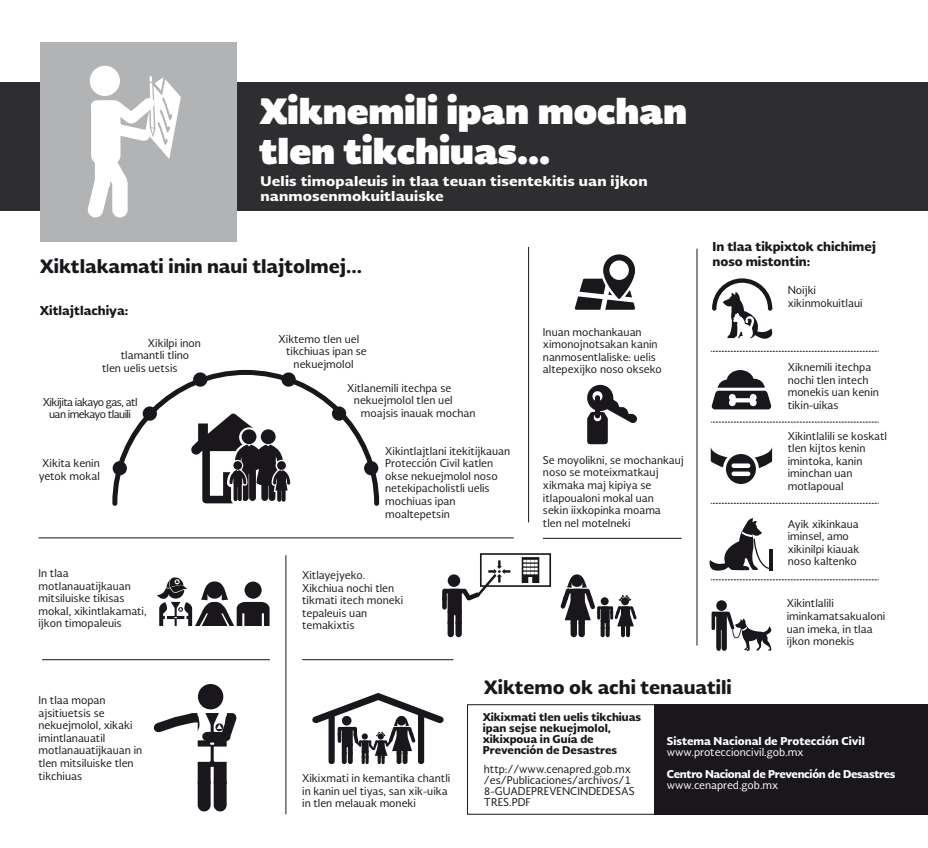
<style>
.page{position:relative;width:928px;height:848px;background:#fff}
.page>*{position:absolute;margin:0;border:0;box-sizing:border-box;transform-origin:0 0}
.t1{font:900 34px/40px "Soberana Sans";color:#fff}
.t2{font:900 18px "Soberana Sans";color:#1a171c}
.t3{font:900 13px/15px "Soberana Sans";letter-spacing:.01em;color:#fff;scale:1.08 1}
.t4{font:900 12px/14.4px "Soberana Sans";color:#1a171c}
.t5{font:10.5px/12.6px "Soberana Sans";color:#1a171c}
.t6{font:900 10.5px/11px "Soberana Sans";color:#1a171c}
.t7{font:10.5px "Soberana Sans";color:#fff}
.t8{font:10.5px/12.6px "Soberana Sans";letter-spacing:-.05em;color:#1a171c;text-align:center}
.t9{font:900 10.5px "Soberana Sans";letter-spacing:-.03em;color:#fff}
.t10{font:900 10.5px "Soberana Sans";color:#fff}
</style>
<div class="page">
<div style="left:0;top:82px;width:928px;height:129px;background:#2e2d30"></div>
<div style="left:40px;top:42px;width:197px;height:200px;background:#b1b3b4"></div>
<svg style="left:711px;top:448px;width:61px;height:36px"></svg>
<div style="left:732px;top:463px;width:18px;height:5px;background:#fff;border-radius:2px"></div>
<div style="left:732px;top:471px;width:18px;height:5px;background:#fff;border-radius:2px"></div>
<svg style="left:709px;top:518px;width:60px;height:52px"></svg>
<hr style="left:769px;top:549px;width:4px;height:21px;background:#1a171c">
<div style="left:716px;top:600px;width:11px;height:11px;background:#1a171c;border-radius:50%"></div>
<svg style="left:712px;top:611px;width:60px;height:40px"></svg>
<svg style="left:712px;top:370px;width:59px;height:39px"></svg>
<svg style="left:712px;top:278px;width:61px;height:61px"></svg>
<svg style="left:112px;top:369px;width:268px;height:137px"></svg>
<div style="left:113px;top:461px;width:14px;height:14px;background:#1a171c;border-radius:50%"></div>
<div style="left:143px;top:406px;width:14px;height:15px;background:#1a171c;border-radius:50%"></div>
<div style="left:193px;top:372px;width:14px;height:15px;background:#1a171c;border-radius:50%"></div>
<div style="left:364px;top:461px;width:14px;height:14px;background:#1a171c;border-radius:50%"></div>
<div style="left:332px;top:406px;width:14px;height:15px;background:#1a171c;border-radius:50%"></div>
<div style="left:281px;top:372px;width:15px;height:15px;background:#1a171c;border-radius:50%"></div>
<hr style="left:697px;top:249px;width:1px;height:396px;background:#1a171c">
<div style="left:655px;top:704px;width:273px;height:110px;background:#1a171c"></div>
<div style="left:467px;top:704px;width:263px;height:110px;border:1px solid #1a171c"></div>
<hr style="left:528px;top:247px;width:1px;height:275px;background:#1a171c">
<svg style="left:711px;top:351px;width:168px;height:1px"></svg>
<svg style="left:711px;top:422px;width:168px;height:1px"></svg>
<svg style="left:711px;top:503px;width:168px;height:1px"></svg>
<svg style="left:711px;top:579px;width:168px;height:1px"></svg>
<hr style="left:38px;top:537px;width:476px;height:1px;background:#1a171c">
<hr style="left:543px;top:538px;width:139px;height:1px;background:#1a171c">
<hr style="left:286px;top:555px;width:1px;height:259px;background:#1a171c">
<hr style="left:302px;top:659px;width:152px;height:1px;background:#1a171c">
<hr style="left:42px;top:659px;width:228px;height:1px;background:#1a171c">
<div style="left:571px;top:608px;width:6px;height:18px;background:#1a171c;border-radius:3px"></div>
<div style="left:571px;top:620px;width:6px;height:17px;background:#1a171c;border-radius:3px"></div>
<div style="left:578px;top:620px;width:7px;height:17px;background:#1a171c;border-radius:3px"></div>
<div style="left:601px;top:606px;width:9px;height:17px;background:#1a171c;border-radius:2px"></div>
<hr style="left:601px;top:619px;width:4px;height:11px;background:#1a171c;border-radius:2px">
<svg style="left:606px;top:619px;width:4px;height:11px"></svg>
<svg style="left:601px;top:626px;width:4px;height:11px"></svg>
<svg style="left:560px;top:574px;width:40px;height:46px"></svg>
<svg style="left:606px;top:626px;width:4px;height:11px"></svg>
<div style="left:601px;top:597px;width:8px;height:8px;background:#1a171c;border-radius:50%"></div>
<hr style="left:598px;top:606px;width:15px;height:3px;background:#1a171c">
<hr style="left:621px;top:619px;width:4px;height:11px;background:#1a171c;border-radius:2px">
<hr style="left:626px;top:619px;width:4px;height:11px;background:#1a171c;border-radius:2px">
<hr style="left:621px;top:626px;width:4px;height:11px;background:#1a171c;border-radius:2px">
<hr style="left:626px;top:626px;width:4px;height:11px;background:#1a171c;border-radius:2px">
<svg style="left:610px;top:594px;width:27px;height:32px"></svg>
<div style="left:448px;top:588px;width:14px;height:27px;background:#1a171c;border-radius:4px"></div>
<div style="left:448px;top:608px;width:6px;height:18px;background:#1a171c;border-radius:3px"></div>
<div style="left:455px;top:608px;width:7px;height:18px;background:#1a171c;border-radius:3px"></div>
<div style="left:448px;top:620px;width:6px;height:17px;background:#1a171c;border-radius:3px"></div>
<svg style="left:442px;top:588px;width:5px;height:21px"></svg>
<div style="left:455px;top:620px;width:7px;height:17px;background:#1a171c;border-radius:3px"></div>
<div style="left:448px;top:574px;width:12px;height:13px;background:#1a171c;border-radius:50%"></div>
<div style="left:443px;top:588px;width:24px;height:5px;background:#1a171c;border-radius:2px"></div>
<svg style="left:462px;top:553px;width:89px;height:47px"></svg>
<svg style="left:157px;top:577px;width:113px;height:49px"></svg>
<div style="left:198px;top:713px;width:29px;height:53px;background:#1a171c;border-radius:7px"></div>
<div style="left:198px;top:753px;width:13px;height:35px;background:#1a171c;border-radius:6px"></div>
<div style="left:214px;top:753px;width:13px;height:35px;background:#1a171c;border-radius:6px"></div>
<div style="left:198px;top:776px;width:13px;height:35px;background:#1a171c;border-radius:6px"></div>
<div style="left:214px;top:776px;width:13px;height:35px;background:#1a171c;border-radius:6px"></div>
<div style="left:198px;top:684px;width:25px;height:25px;background:#1a171c;border-radius:50%"></div>
<svg style="left:153px;top:713px;width:84px;height:48px"></svg>
<svg style="left:312px;top:693px;width:132px;height:71px"></svg>
<div style="left:90px;top:66px;width:30px;height:30px;background:#fff;border-radius:50%"></div>
<svg style="left:87px;top:76px;width:94px;height:142px"></svg>
<svg style="left:575px;top:254px;width:60px;height:56px"></svg>
<svg style="left:587px;top:384px;width:50px;height:60px"></svg>
<h1 class="t1" style="left:260px;top:90px;width:429px">Xiknemili ipan mochan tlen tikchiuas...</h1>
<p class="t3" style="left:261px;top:173px;width:360px">Uelis timopaleuis in tlaa teuan tisentekitis uan ijkon nanmosenmokuitlauiske</p>
<h2 class="t2" style="left:40px;top:254px;width:324px">Xiktlakamati inin naui tlajtolmej...</h2>
<p class="t4" style="left:40px;top:303px;width:90px">Xitlajtlachiya:</p>
<p class="t5" style="left:148px;top:336px;width:54px">Xikilpi inon</p>
<p class="t5" style="left:121px;top:349px;width:70px">tlamantli tlino</p>
<p class="t5" style="left:102px;top:361px;width:77px">tlen uelis uetsis</p>
<p class="t8" style="left:43px;top:395px;width:96px">Xikijita iakayo gas, atl uan imekayo tlauili</p>
<p class="t5" style="left:39px;top:456px;width:63px;text-align:center">Xikita kenin yetok mokal</p>
<p class="t5" style="left:279px;top:332px;width:82px">Xiktemo tlen uel</p>
<p class="t5" style="left:286px;top:345px;width:82px">tikchiuas ipan se</p>
<p class="t5" style="left:294px;top:357px;width:61px">nekuejmolol</p>
<p class="t5" style="left:347px;top:381px;width:106px">Xitlanemili itechpa se</p>
<p class="t5" style="left:354px;top:393px;width:100px">nekuejmolol tlen uel</p>
<p class="t5" style="left:361px;top:406px;width:116px">moajsis inauak mochan</p>
<p class="t5" style="left:385px;top:444px;width:127px">Xikintlajtlani itekitijkauan<br>Protección Civil katlen okse nekuejmolol noso netekipacholistli uelis mochiuas ipan moaltepetsin</p>
<p class="t5" style="left:38px;top:566px;width:110px">In tlaa motlanauatijkauan mitsiluiske tikisas mokal, xikintlakamati, ijkon timopaleuis</p>
<p class="t5" style="left:302px;top:568px;width:103px">Xitlayejyeko.<br>Xikchiua nochi tlen tikmati itech moneki tepaleuis uan temakixtis</p>
<p class="t5" style="left:543px;top:325px;width:120px">Inuan mochankauan ximonojnotsakan kanin nanmosentlaliske: uelis altepexijko noso okseko</p>
<p class="t5" style="left:543px;top:453px;width:142px">Se moyolikni, se mochankauj noso se moteixmatkauj xikmaka maj kipiya se itlapoualoni mokal uan<br>sekin iixkopinka moama<br>tlen nel motelneki</p>
<p class="t4" style="left:713px;top:239px;width:165px">In tlaa tikpixtok chichimej noso mistontin:</p>
<p class="t5" style="left:788px;top:284px;width:76px">Noijki xikinmokuitlaui</p>
<p class="t5" style="left:788px;top:360px;width:93px">Xiknemili itechpa nochi tlen intech monekis uan kenin tikin-uikas</p>
<p class="t5" style="left:788px;top:429px;width:101px">Xikintlalili se koskatl tlen kijtos kenin imintoka, kanin iminchan uan motlapoual</p>
<p class="t5" style="left:788px;top:517px;width:73px">Ayik xikinkaua iminsel, amo xikinilpi kiauak noso kaltenko</p>
<p class="t5" style="left:787px;top:597px;width:100px">Xikintlalili iminkamatsakualoni uan imeka, in tlaa ijkon monekis</p>
<p class="t5" style="left:38px;top:693px;width:105px">In tlaa mopan ajsitiuetsis se nekuejmolol, xikaki imintlanauatil motlanauatijkauan in tlen mitsiluiske tlen tikchiuas</p>
<p class="t5" style="left:302px;top:771px;width:150px">Xikixmati in kemantika chantli in kanin uel tiyas, san xik-uika in tlen melauak moneki</p>
<h2 class="t2" style="left:484px;top:674px;width:249px">Xiktemo ok achi tenauatili</h2>
<p class="t6" style="left:483px;top:711px;width:160px">Xikixmati tlen uelis tikchiuas ipan sejse nekuejmolol, xikixpoua in Guía de<br>Prevención de Desastres</p>
<p class="t5" style="left:484px;top:763px;width:152px;line-height:11px">http://www.cenapred.gob.mx /es/Publicaciones/archivos/1<br>8-GUADEPREVENCINDEDESAS<br>TRES.PDF</p>
<p class="t10" style="left:667px;top:733px;width:200px">Sistema Nacional de Protección Civil</p>
<p class="t7" style="left:667px;top:744px;width:138px">www.proteccioncivil.gob.mx</p>
<p class="t9" style="left:667px;top:766px;width:230px">Centro Nacional de Prevención de Desastres</p>
<p class="t7" style="left:667px;top:777px;width:113px">www.cenapred.gob.mx</p>
</div>
